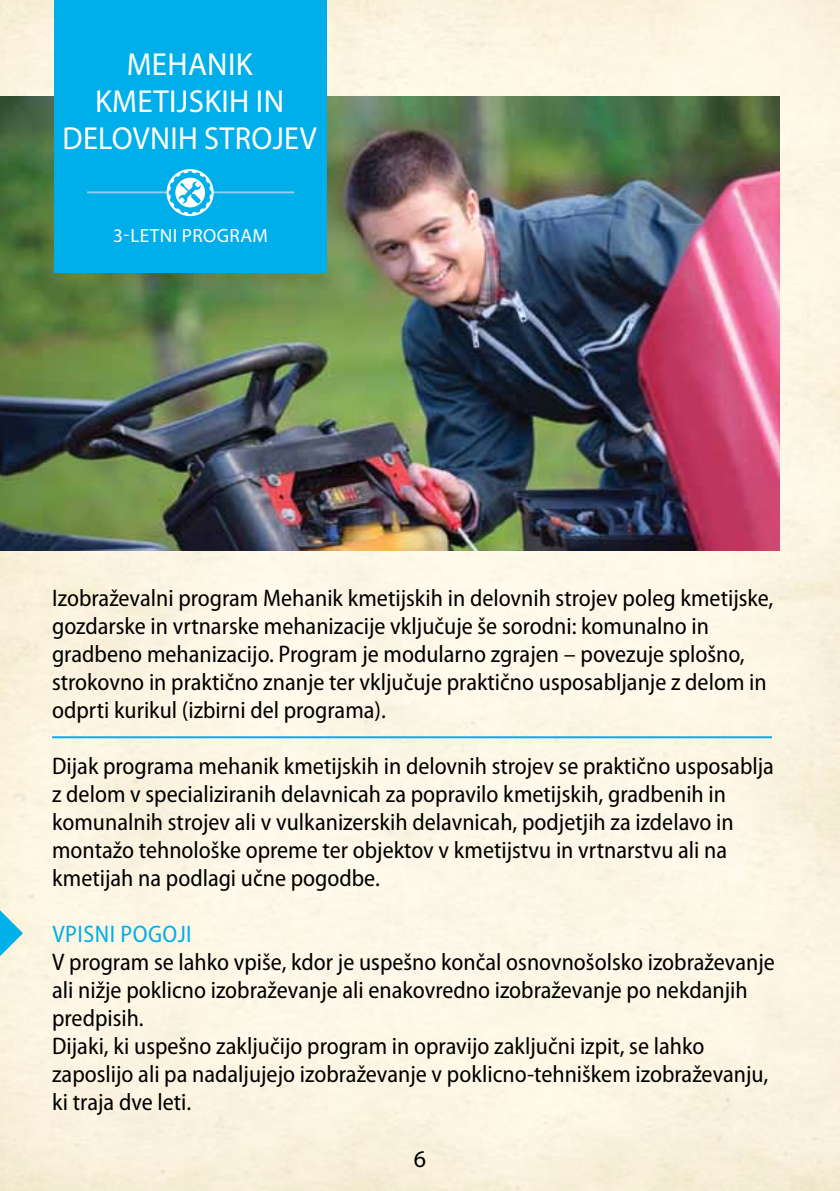
<style>
.page{position:relative;width:840px;height:1191px;background:#fff}
.page>*{position:absolute;margin:0;border:0;box-sizing:border-box;transform-origin:0 0}
.t1{font:32px "Myriad Pro";color:#fff}
.t2{font:32px "Myriad Pro";color:#fff;scale:.95 1}
.t3{font:semi-condensed 24px/28px "Myriad Pro";color:#000}
.t4{font:semi-condensed 24px "Myriad Pro";letter-spacing:.02em;color:#00afe9}
.t5{font:24px "Myriad Pro";color:#000}
.t6{font:19.2px "Myriad Pro";color:#fff}
</style>
<div class="page">
<img style="left:0;top:0;width:839px;height:1191px">
<img style="left:0;top:96px;width:779px;height:454px">
<div style="left:54px;top:0;width:272px;height:273px;background:#00afe9"></div>
<hr style="left:87px;top:191px;width:207px;height:2px;background:#93d1f3">
<svg style="left:166px;top:169px;width:47px;height:47px"></svg>
<svg style="left:168px;top:171px;width:43px;height:43px"></svg>
<hr style="left:52px;top:736px;width:719px;height:2px;background:#00afe9">
<svg style="left:0;top:910px;width:23px;height:46px"></svg>
<h1 class="t1" style="left:127px;top:47px;width:79px">MEHANIK</h1>
<h1 class="t1" style="left:95px;top:84px;width:16px">KMETIJSKI</h1>
<h1 class="t1" style="left:229px;top:84px;width:40px">H IN</h1>
<h1 class="t2" style="left:62px;top:121px;width:18px">DELOVNI</h1>
<h1 class="t2" style="left:178px;top:121px;width:46px">H STROJEV</h1>
<p class="t6" style="left:113px;top:225px;width:27px">3-LETNI</p>
<p class="t6" style="left:182px;top:225px;width:12px">PRO</p>
<p class="t6" style="left:217px;top:225px;width:26px">GRAM</p>
<p class="t3" style="left:52px;top:584px;width:722px">Izobraževalni program Mehanik kmetijskih in delovnih strojev poleg kmetijske, gozdarske in vrtnarske mehanizacije vključuje še sorodni: komunalno in gradbeno mehanizacijo. Program je modularno zgrajen – povezuje splošno, strokovno in praktično znanje ter vključuje praktično usposabljanje z delom in odprti kurikul (izbirni del programa).</p>
<p class="t3" style="left:52px;top:752px;width:723px">Dijak programa mehanik kmetijskih in delovnih strojev se praktično usposablja z delom v specializiranih delavnicah za popravilo kmetijskih, gradbenih in komunalnih strojev ali v vulkanizerskih delavnicah, podjetjih za izdelavo in montažo tehnološke opreme ter objektov v kmetijstvu in vrtnarstvu ali na kmetijah na podlagi učne pogodbe.</p>
<p class="t4" style="left:52px;top:921px;width:24px">Vpisni</p>
<p class="t4" style="left:120px;top:921px;width:69px">pogoji</p>
<p class="t3" style="left:52px;top:948px;width:723px">V program se lahko vpiše, kdor je uspešno končal osnovnošolsko izobraževanje ali nižje poklicno izobraževanje ali enakovredno izobraževanje po nekdanjih predpisih.<br>Dijaki, ki uspešno zaključijo program in opravijo zaključni izpit, se lahko zaposlijo ali pa nadaljujejo izobraževanje v poklicno-tehniškem izobraževanju, ki traja dve leti.</p>
<p class="t5" style="left:413px;top:1146px;width:14px">6</p>
</div>
